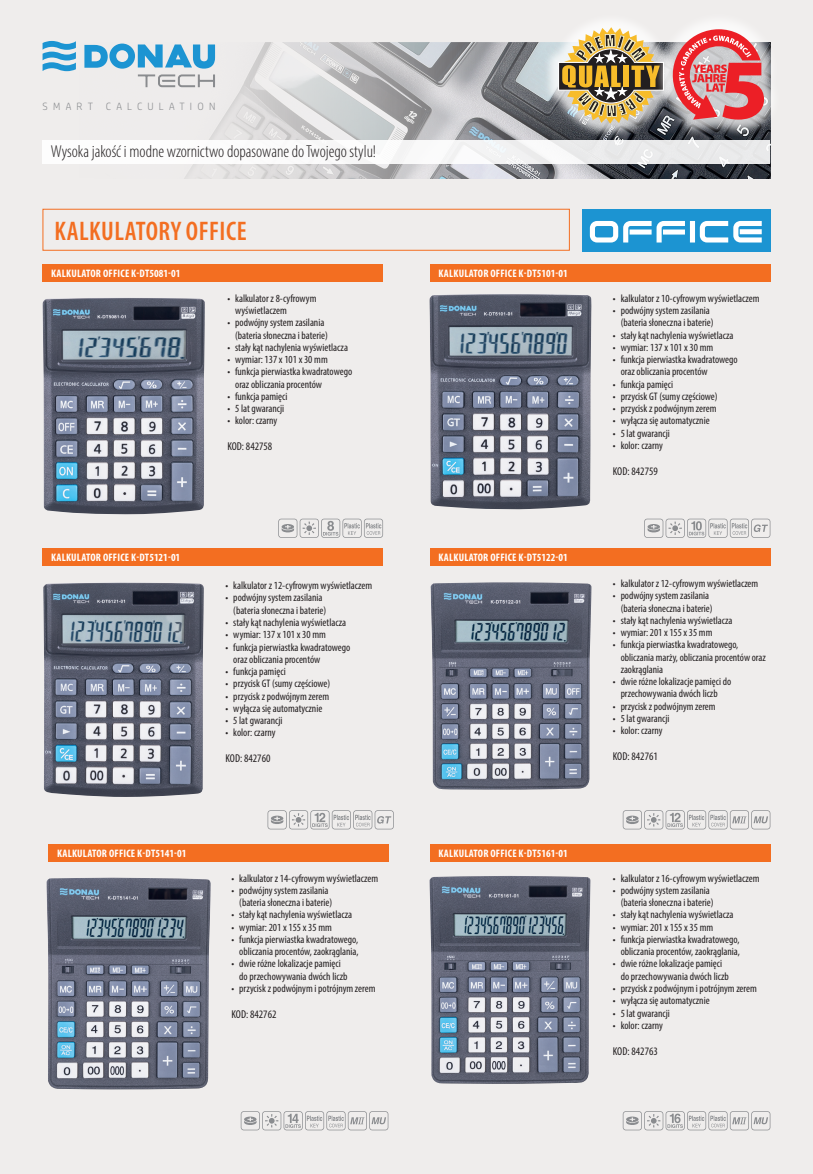
<style>
.page{position:relative;width:813px;height:1174px;background:#fff}
.page>*{position:absolute;margin:0;border:0;box-sizing:border-box;transform-origin:0 0}
.t1{font:600 condensed 27px "Myriad Pro";letter-spacing:.02em;color:#f36e21}
.t2{font:300 condensed 17.25px "Myriad Pro";color:#231f20}
.t3{font:condensed 11.4px "Myriad Pro";color:#231f20}
.t4{font:condensed 10.95px/12.3px "Myriad Pro";color:#231f20}
.t5{font:700 condensed 10.95px "Myriad Pro";letter-spacing:.02em;color:#fff}
.t6{font:condensed 10.8px/12.3px "Myriad Pro";color:#231f20}
.t7{font:300 10.5px "HP Simplified W02";letter-spacing:.5em;color:#8a8c8f}
</style>
<div class="page">
<div style="left:0;top:0;width:812px;height:1174px;background:#efedec"></div>
<img style="left:64px;top:43px;width:706px;height:136px">
<div style="left:43px;top:140px;width:727px;height:24px;background:linear-gradient(to right,#fff,#e9e9ea)"></div>
<svg style="left:43px;top:41px;width:33px;height:30px"></svg>
<svg style="left:84px;top:44px;width:131px;height:43px"></svg>
<div style="left:43px;top:264px;width:340px;height:18px;background:#f36e21"></div>
<div style="left:48px;top:844px;width:341px;height:17px;background:#f36e21"></div>
<div style="left:429px;top:844px;width:341px;height:17px;background:#f36e21"></div>
<div style="left:43px;top:548px;width:340px;height:17px;background:#f36e21"></div>
<div style="left:429px;top:548px;width:341px;height:17px;background:#f36e21"></div>
<div style="left:429px;top:264px;width:341px;height:18px;background:#f36e21"></div>
<div style="left:542px;top:12px;width:137px;height:127px;background:#fff;opacity:.75"></div>
<div style="left:654px;top:11px;width:127px;height:127px;background:#fff;opacity:.75"></div>
<svg style="left:672px;top:29px;width:91px;height:91px;background:#de767a"></svg>
<div style="left:43px;top:209px;width:526px;height:42px;border:1px solid #f36e21"></div>
<img style="left:43px;top:298px;width:162px;height:216px">
<img style="left:429px;top:294px;width:162px;height:215px">
<img style="left:43px;top:582px;width:161px;height:215px">
<img style="left:430px;top:582px;width:161px;height:207px">
<img style="left:46px;top:877px;width:165px;height:212px">
<img style="left:429px;top:876px;width:161px;height:207px">
<div style="left:581px;top:209px;width:189px;height:42px;background:#1c94d2"></div>
<svg style="left:589px;top:221px;width:96px;height:22px"></svg>
<div style="left:689px;top:221px;width:5px;height:21px;border:4px solid #fff"></div>
<svg style="left:699px;top:221px;width:63px;height:22px"></svg>
<svg style="left:240px;top:1111px;width:148px;height:19px"></svg>
<svg style="left:622px;top:1111px;width:148px;height:19px"></svg>
<svg style="left:622px;top:810px;width:148px;height:19px"></svg>
<svg style="left:267px;top:810px;width:126px;height:19px"></svg>
<svg style="left:278px;top:518px;width:105px;height:20px"></svg>
<svg style="left:644px;top:518px;width:126px;height:20px"></svg>
<svg style="left:557px;top:27px;width:106px;height:97px"></svg>
<p class="t7" style="left:43px;top:100px;width:174px">SMART CALCULATION</p>
<p class="t2" style="left:51px;top:141px;width:326px">Wysoka jakość i modne wzornictwo dopasowane do Twojego stylu!</p>
<p class="t1" style="left:54px;top:214px;width:194px">KALKULATORY OFFICE</p>
<p class="t5" style="left:51px;top:267px;width:131px">KALKULATOR OFFICE K-DT5081-01</p>
<p class="t4" style="left:235px;top:292px;width:83px;text-indent:-8px">• kalkulator z 8-cyfrowym wyświetlaczem</p>
<p class="t4" style="left:235px;top:316px;width:94px;text-indent:-8px">• podwójny system zasilania (bateria słoneczna i baterie)</p>
<p class="t4" style="left:227px;top:341px;width:122px">• stały kąt nachylenia wyświetlacza</p>
<p class="t4" style="left:227px;top:353px;width:102px">• wymiar: 137 x 101 x 30 mm</p>
<p class="t4" style="left:235px;top:365px;width:119px;text-indent:-8px">• funkcja pierwiastka kwadratowego oraz obliczania procentów</p>
<p class="t4" style="left:227px;top:390px;width:62px">• funkcja pamięci</p>
<p class="t4" style="left:227px;top:402px;width:58px">• 5 lat gwarancji</p>
<p class="t4" style="left:227px;top:414px;width:51px">• kolor: czarny</p>
<p class="t3" style="left:227px;top:439px;width:46px">KOD: 842758</p>
<p class="t5" style="left:51px;top:550px;width:130px">KALKULATOR OFFICE K-DT5121-01</p>
<p class="t5" style="left:57px;top:846px;width:131px">KALKULATOR OFFICE K-DT5141-01</p>
<p class="t4" style="left:225px;top:579px;width:148px">• kalkulator z 12-cyfrowym wyświetlaczem</p>
<p class="t4" style="left:233px;top:591px;width:94px;text-indent:-8px">• podwójny system zasilania (bateria słoneczna i baterie)</p>
<p class="t4" style="left:225px;top:616px;width:122px">• stały kąt nachylenia wyświetlacza</p>
<p class="t4" style="left:225px;top:628px;width:102px">• wymiar: 137 x 101 x 30 mm</p>
<p class="t4" style="left:233px;top:640px;width:119px;text-indent:-8px">• funkcja pierwiastka kwadratowego oraz obliczania procentów</p>
<p class="t4" style="left:225px;top:665px;width:62px">• funkcja pamięci</p>
<p class="t4" style="left:225px;top:677px;width:106px">• przycisk GT (sumy częściowe)</p>
<p class="t4" style="left:225px;top:689px;width:105px">• przycisk z podwójnym zerem</p>
<p class="t4" style="left:225px;top:702px;width:98px">• wyłącza się automatycznie</p>
<p class="t4" style="left:225px;top:714px;width:58px">• 5 lat gwarancji</p>
<p class="t4" style="left:225px;top:726px;width:51px">• kolor: czarny</p>
<p class="t3" style="left:225px;top:751px;width:46px">KOD: 842760</p>
<p class="t4" style="left:231px;top:871px;width:148px">• kalkulator z 14-cyfrowym wyświetlaczem</p>
<p class="t4" style="left:239px;top:884px;width:94px;text-indent:-8px">• podwójny system zasilania (bateria słoneczna i baterie)</p>
<p class="t4" style="left:231px;top:908px;width:122px">• stały kąt nachylenia wyświetlacza</p>
<p class="t4" style="left:231px;top:920px;width:102px">• wymiar: 201 x 155 x 35 mm</p>
<p class="t4" style="left:231px;top:933px;width:128px;text-align:right">• funkcja pierwiastka kwadratowego, obliczania procentów, zaokrąglania,</p>
<p class="t4" style="left:239px;top:957px;width:110px;text-indent:-8px">• dwie różne lokalizacje pamięci do przechowywania dwóch liczb</p>
<p class="t4" style="left:231px;top:982px;width:145px">• przycisk z podwójnym i potrójnym zerem</p>
<p class="t3" style="left:231px;top:1007px;width:46px">KOD: 842762</p>
<p class="t5" style="left:438px;top:267px;width:131px">KALKULATOR OFFICE K-DT5101-01</p>
<p class="t5" style="left:438px;top:550px;width:131px">KALKULATOR OFFICE K-DT5122-01</p>
<p class="t5" style="left:438px;top:846px;width:131px">KALKULATOR OFFICE K-DT5161-01</p>
<p class="t4" style="left:612px;top:292px;width:148px">• kalkulator z 10-cyfrowym wyświetlaczem</p>
<p class="t4" style="left:620px;top:304px;width:94px;text-indent:-8px">• podwójny system zasilania (bateria słoneczna i baterie)</p>
<p class="t4" style="left:612px;top:328px;width:122px">• stały kąt nachylenia wyświetlacza</p>
<p class="t4" style="left:612px;top:341px;width:102px">• wymiar: 137 x 101 x 30 mm</p>
<p class="t4" style="left:620px;top:353px;width:119px;text-indent:-8px">• funkcja pierwiastka kwadratowego oraz obliczania procentów</p>
<p class="t4" style="left:612px;top:378px;width:62px">• funkcja pamięci</p>
<p class="t4" style="left:612px;top:390px;width:106px">• przycisk GT (sumy częściowe)</p>
<p class="t4" style="left:612px;top:402px;width:105px">• przycisk z podwójnym zerem</p>
<p class="t4" style="left:612px;top:414px;width:98px">• wyłącza się automatycznie</p>
<p class="t4" style="left:612px;top:427px;width:58px">• 5 lat gwarancji</p>
<p class="t4" style="left:612px;top:439px;width:51px">• kolor: czarny</p>
<p class="t3" style="left:612px;top:464px;width:46px">KOD: 842759</p>
<p class="t6" style="left:612px;top:577px;width:147px">• kalkulator z 12-cyfrowym wyświetlaczem</p>
<p class="t6" style="left:620px;top:589px;width:93px;text-indent:-8px">• podwójny system zasilania (bateria słoneczna i baterie)</p>
<p class="t6" style="left:612px;top:614px;width:121px">• stały kąt nachylenia wyświetlacza</p>
<p class="t6" style="left:612px;top:626px;width:101px">• wymiar: 201 x 155 x 35 mm</p>
<p class="t6" style="left:620px;top:638px;width:147px;text-indent:-8px">• funkcja pierwiastka kwadratowego, obliczania marży, obliczania procentów oraz zaokrąglania</p>
<p class="t6" style="left:612px;top:675px;width:120px;text-align:center">• dwie różne lokalizacje pamięci do przechowywania dwóch liczb</p>
<p class="t6" style="left:612px;top:700px;width:104px">• przycisk z podwójnym zerem</p>
<p class="t6" style="left:612px;top:712px;width:58px">• 5 lat gwarancji</p>
<p class="t6" style="left:612px;top:724px;width:51px">• kolor: czarny</p>
<p class="t3" style="left:612px;top:749px;width:46px">KOD: 842761</p>
<p class="t4" style="left:612px;top:871px;width:148px">• kalkulator z 16-cyfrowym wyświetlaczem</p>
<p class="t4" style="left:620px;top:884px;width:94px;text-indent:-8px">• podwójny system zasilania (bateria słoneczna i baterie)</p>
<p class="t4" style="left:612px;top:908px;width:122px">• stały kąt nachylenia wyświetlacza</p>
<p class="t4" style="left:612px;top:920px;width:102px">• wymiar: 201 x 155 x 35 mm</p>
<p class="t4" style="left:612px;top:933px;width:128px;text-align:right">• funkcja pierwiastka kwadratowego, obliczania procentów, zaokrąglania,</p>
<p class="t4" style="left:620px;top:957px;width:110px;text-indent:-8px">• dwie różne lokalizacje pamięci do przechowywania dwóch liczb</p>
<p class="t4" style="left:612px;top:982px;width:145px">• przycisk z podwójnym i potrójnym zerem</p>
<p class="t4" style="left:612px;top:994px;width:98px">• wyłącza się automatycznie</p>
<p class="t4" style="left:612px;top:1006px;width:58px">• 5 lat gwarancji</p>
<p class="t4" style="left:612px;top:1019px;width:51px">• kolor: czarny</p>
<p class="t3" style="left:612px;top:1044px;width:46px">KOD: 842763</p>
</div>
